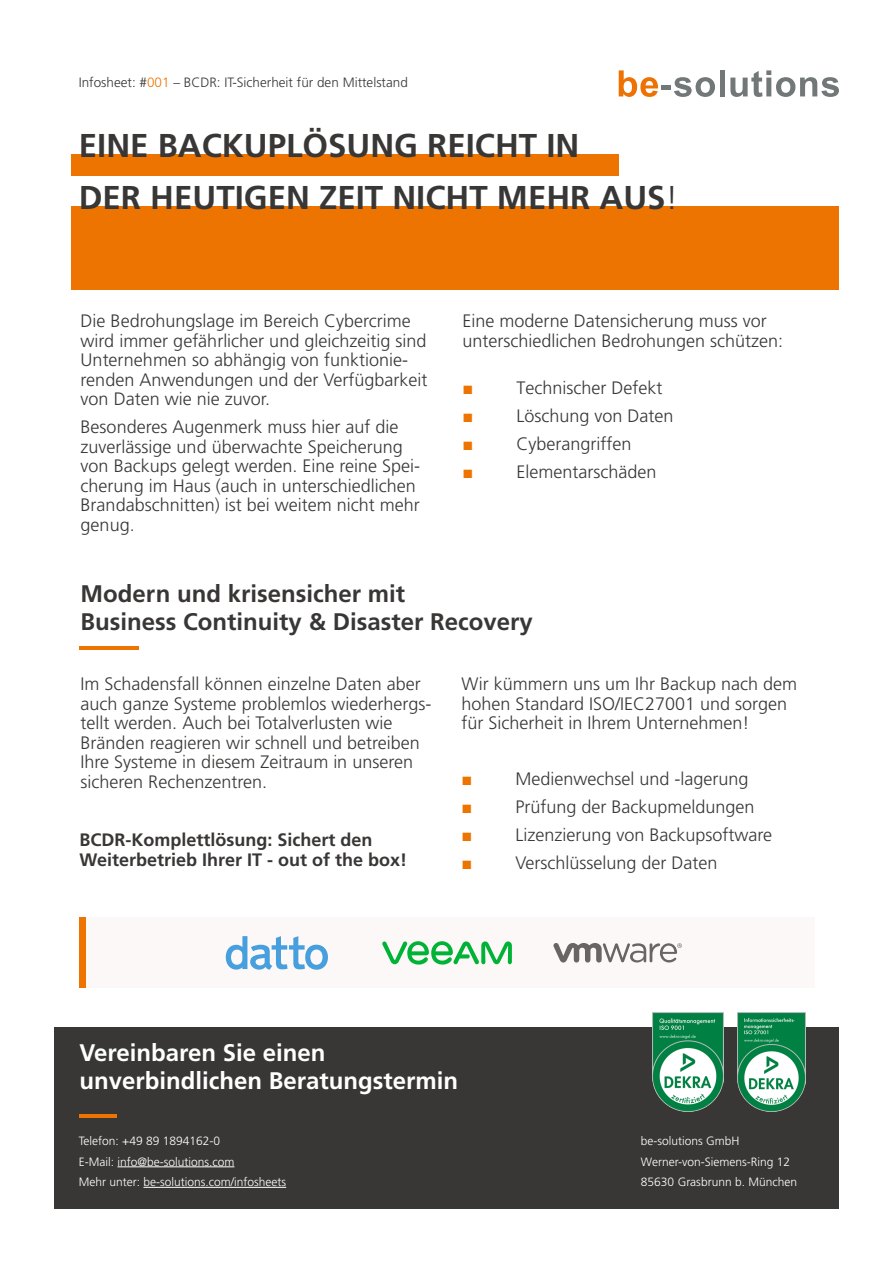
<style>
.page{position:relative;width:893px;height:1263px;background:#fff}
.page>*{position:absolute;margin:0;border:0;box-sizing:border-box;transform-origin:0 0}
.t1{font:700 33px/52.1px "Frutiger";color:#393736}
.t2{font:700 24px/28px "Frutiger";color:#393736}
.t3{font:700 24px/28px "Frutiger";color:#fff}
.t4{font:300 18px/19.5px "Frutiger";color:#393736}
.t5{font:700 18px/19.5px "Frutiger";color:#393736}
.t6{font:300 13.5px "Frutiger";color:#393736}
.t7{font:300 12px/20.5px "Frutiger";color:#fff}
.s1{color:#ee7402}
.s2{font-weight:300}
.s3{font-family:"Arial";font-weight:400;color:#ee7402}
</style>
<div class="page">
<div style="left:54px;top:1027px;width:785px;height:182px;background:#393736"></div>
<hr style="left:80px;top:1114px;width:37px;height:4px;background:#ee7401">
<hr style="left:117px;top:1166px;width:117px;height:1px;background:#fff">
<hr style="left:143px;top:1187px;width:143px;height:1px;background:#fff">
<svg style="left:619px;top:70px;width:39px;height:27px"></svg>
<div style="left:661px;top:85px;width:10px;height:5px;background:#727777"></div>
<svg style="left:674px;top:77px;width:41px;height:20px"></svg>
<div style="left:720px;top:70px;width:5px;height:26px;background:#727777"></div>
<svg style="left:730px;top:70px;width:109px;height:27px"></svg>
<div style="left:87px;top:917px;width:728px;height:71px;background:#fbf8f7"></div>
<div style="left:80px;top:917px;width:6px;height:71px;background:#ee7401"></div>
<svg style="left:226px;top:936px;width:102px;height:34px"></svg>
<svg style="left:382px;top:941px;width:130px;height:24px"></svg>
<svg style="left:553px;top:943px;width:129px;height:19px"></svg>
<div style="left:72px;top:206px;width:767px;height:84px;background:#ee7402"></div>
<div style="left:72px;top:154px;width:547px;height:21px;background:#ee7402"></div>
<hr style="left:80px;top:646px;width:59px;height:4px;background:#ee7401">
<img style="left:652px;top:1012px;width:72px;height:100px">
<img style="left:738px;top:1012px;width:68px;height:100px">
<p class="t6" style="left:79px;top:74px;width:331px">Infosheet: #<span class="s1">001</span> – BCDR: IT-Sicherheit für den Mittelstand</p>
<h1 class="t1" style="left:79px;top:119px;width:601px">EINE BACKUPLÖSUNG REICHT IN<br>DER HEUTIGEN ZEIT NICHT MEHR AUS<span class="s2">!</span></h1>
<p class="t4" style="left:81px;top:312px;width:348px">Die Bedrohungslage im Bereich Cybercrime wird immer gefährlicher und gleichzeitig sind Unternehmen so abhängig von funktionie&shy;renden Anwendungen und der Verfügbarkeit von Daten wie nie zuvor.</p>
<p class="t4" style="left:81px;top:418px;width:341px">Besonderes Augenmerk muss hier auf die zuverlässige und überwachte Speicherung von Backups gelegt werden. Eine reine Spei&shy;cherung im Haus (auch in unterschiedlichen Brandabschnitten) ist bei weitem nicht mehr genug.</p>
<p class="t4" style="left:462px;top:312px;width:322px">Eine moderne Datensicherung muss vor unterschiedlichen Bedrohungen schützen:</p>
<p class="t4" style="left:462px;top:379px;width:201px"><span class="s3">■</span> Technischer Defekt</p>
<p class="t4" style="left:462px;top:407px;width:213px"><span class="s3">■</span> Löschung von Daten</p>
<p class="t4" style="left:462px;top:435px;width:171px"><span class="s3">■</span> Cyberangriffen</p>
<p class="t4" style="left:462px;top:463px;width:196px"><span class="s3">■</span> Elementarschäden</p>
<h2 class="t2" style="left:81px;top:580px;width:454px">Modern und krisensicher mit<br>Business Continuity &amp; Disaster Recovery</h2>
<p class="t4" style="left:81px;top:674px;width:352px">Im Schadensfall können einzelne Daten aber auch ganze Systeme problemlos wiederhergs&shy;tellt werden. Auch bei Totalverlusten wie Bränden reagieren wir schnell und betreiben Ihre Systeme in diesem Zeitraum in unseren sicheren Rechenzentren.</p>
<p class="t5" style="left:80px;top:830px;width:329px">BCDR-Komplettlösung: Sichert den<br>Weiterbetrieb Ihrer IT - out of the box!</p>
<p class="t4" style="left:461px;top:674px;width:337px">Wir kümmern uns um Ihr Backup nach dem hohen Standard ISO/IEC27001 und sorgen für Sicherheit in Ihrem Unternehmen!</p>
<p class="t4" style="left:461px;top:769px;width:289px"><span class="s3">■</span> Medienwechsel und -lagerung</p>
<p class="t4" style="left:461px;top:797px;width:295px"><span class="s3">■</span> Prüfung der Backupmeldungen</p>
<p class="t4" style="left:461px;top:825px;width:312px"><span class="s3">■</span> Lizenzierung von Backupsoftware</p>
<p class="t4" style="left:461px;top:853px;width:258px"><span class="s3">■</span> Verschlüsselung der Daten</p>
<h2 class="t3" style="left:80px;top:1039px;width:380px">Vereinbaren Sie einen unverbindlichen Beratungstermin</h2>
<p class="t7" style="left:79px;top:1131px;width:209px">Telefon: +49 89 1894162-0<br>E-Mail: info@be-solutions.com<br>Mehr unter: be-solutions.com/infosheets</p>
<p class="t7" style="left:641px;top:1131px;width:158px">be-solutions GmbH<br>Werner-von-Siemens-Ring 12<br>85630 Grasbrunn b. München</p>
</div>
